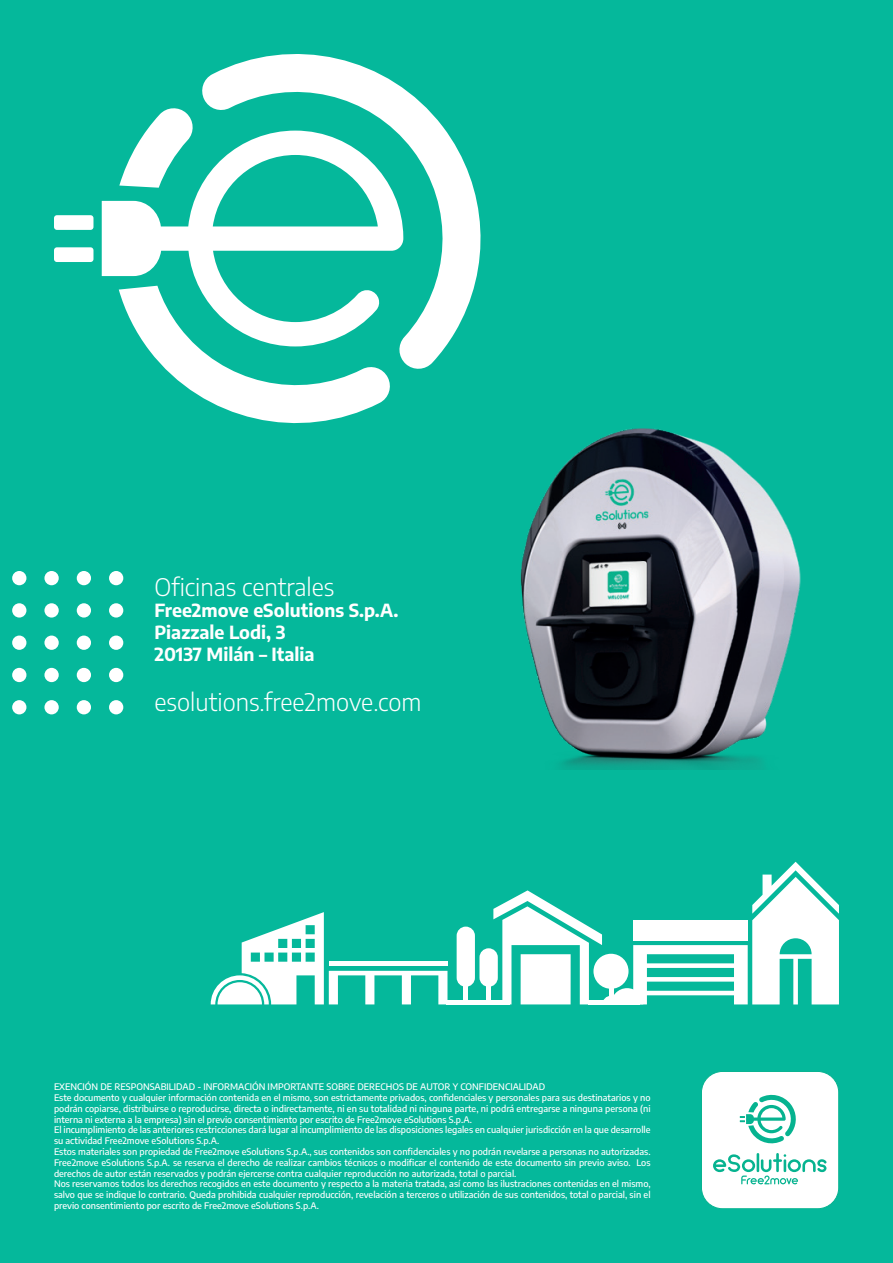
<style>
.page{position:relative;width:893px;height:1263px;background:#05b89b}
.page>*{position:absolute;margin:0;border:0;box-sizing:border-box;transform-origin:0 0}
.t1{font:300 24px "Encode Sans";color:#fff}
.t2{font:700 18px/21.6px "Encode Sans";color:#fff}
.t3{font:500 9px/10.8px "Encode Sans";color:#fff}
</style>
<div class="page">
<svg style="left:54px;top:54px;width:426px;height:369px"></svg>
<hr style="left:446px;top:1000px;width:63px;height:4px;background:#fff">
<div style="left:486px;top:979px;width:5px;height:25px;background:#fff"></div>
<div style="left:479px;top:948px;width:19px;height:39px;background:#fff;border-radius:9px"></div>
<hr style="left:464px;top:979px;width:4px;height:25px;background:#fff">
<div style="left:457px;top:926px;width:18px;height:61px;background:#fff;border-radius:9px"></div>
<svg style="left:493px;top:862px;width:346px;height:142px"></svg>
<svg style="left:211px;top:912px;width:236px;height:92px"></svg>
<div style="left:701px;top:1071px;width:138px;height:138px;background:#fff;border:1px solid #06b390;border-radius:21px"></div>
<svg style="left:713px;top:1094px;width:113px;height:90px"></svg>
<img style="left:464px;top:341px;width:337px;height:429px">
<div style="left:109px;top:571px;width:14px;height:14px;background:#fff;border-radius:50%"></div>
<div style="left:109px;top:603px;width:14px;height:14px;background:#fff;border-radius:50%"></div>
<div style="left:109px;top:635px;width:14px;height:15px;background:#fff;border-radius:50%"></div>
<div style="left:109px;top:668px;width:14px;height:14px;background:#fff;border-radius:50%"></div>
<div style="left:109px;top:700px;width:14px;height:14px;background:#fff;border-radius:50%"></div>
<div style="left:77px;top:571px;width:14px;height:14px;background:#fff;border-radius:50%"></div>
<div style="left:77px;top:603px;width:14px;height:14px;background:#fff;border-radius:50%"></div>
<div style="left:77px;top:635px;width:14px;height:15px;background:#fff;border-radius:50%"></div>
<div style="left:77px;top:668px;width:14px;height:14px;background:#fff;border-radius:50%"></div>
<div style="left:77px;top:700px;width:14px;height:14px;background:#fff;border-radius:50%"></div>
<div style="left:44px;top:571px;width:15px;height:14px;background:#fff;border-radius:50%"></div>
<div style="left:44px;top:603px;width:15px;height:14px;background:#fff;border-radius:50%"></div>
<div style="left:44px;top:635px;width:15px;height:15px;background:#fff;border-radius:50%"></div>
<div style="left:44px;top:668px;width:15px;height:14px;background:#fff;border-radius:50%"></div>
<div style="left:44px;top:700px;width:15px;height:14px;background:#fff;border-radius:50%"></div>
<div style="left:12px;top:571px;width:14px;height:14px;background:#fff;border-radius:50%"></div>
<div style="left:12px;top:603px;width:14px;height:14px;background:#fff;border-radius:50%"></div>
<div style="left:12px;top:635px;width:14px;height:15px;background:#fff;border-radius:50%"></div>
<div style="left:12px;top:668px;width:14px;height:14px;background:#fff;border-radius:50%"></div>
<div style="left:12px;top:700px;width:14px;height:14px;background:#fff;border-radius:50%"></div>
<h1 class="t1" style="left:154px;top:570px;width:182px">Oficinas centrales</h1>
<h2 class="t2" style="left:154px;top:599px;width:245px">Free2move eSolutions S.p.A.<br>Piazzale Lodi, 3<br>20137 Milán – Italia</h2>
<h1 class="t1" style="left:154px;top:685px;width:268px">esolutions.free2move.com</h1>
<p class="t3" style="left:54px;top:1081px;width:598px">EXENCIÓN DE RESPONSABILIDAD - INFORMACIÓN IMPORTANTE SOBRE DERECHOS DE AUTOR Y CONFIDENCIALIDAD<br>Este documento y cualquier información contenida en el mismo, son estrictamente privados, confidenciales y personales para sus destinatarios y no podrán copiarse, distribuirse o reproducirse, directa o indirectamente, ni en su totalidad ni ninguna parte, ni podrá entregarse a ninguna persona (ni interna ni externa a la empresa) sin el previo consentimiento por escrito de Free2move eSolutions S.p.A.<br>El incumplimiento de las anteriores restricciones dará lugar al incumplimiento de las disposiciones legales en cualquier jurisdicción en la que desarrolle su actividad Free2move eSolutions S.p.A.<br>Estos materiales son propiedad de Free2move eSolutions S.p.A., sus contenidos son confidenciales y no podrán revelarse a personas no autorizadas.<br>Free2move eSolutions S.p.A. se reserva el derecho de realizar cambios técnicos o modificar el contenido de este documento sin previo aviso. Los derechos de autor están reservados y podrán ejercerse contra cualquier reproducción no autorizada, total o parcial.<br>Nos reservamos todos los derechos recogidos en este documento y respecto a la materia tratada, así como las ilustraciones contenidas en el mismo, salvo que se indique lo contrario. Queda prohibida cualquier reproducción, revelación a terceros o utilización de sus contenidos, total o parcial, sin el previo consentimiento por escrito de Free2move eSolutions S.p.A.</p>
</div>
